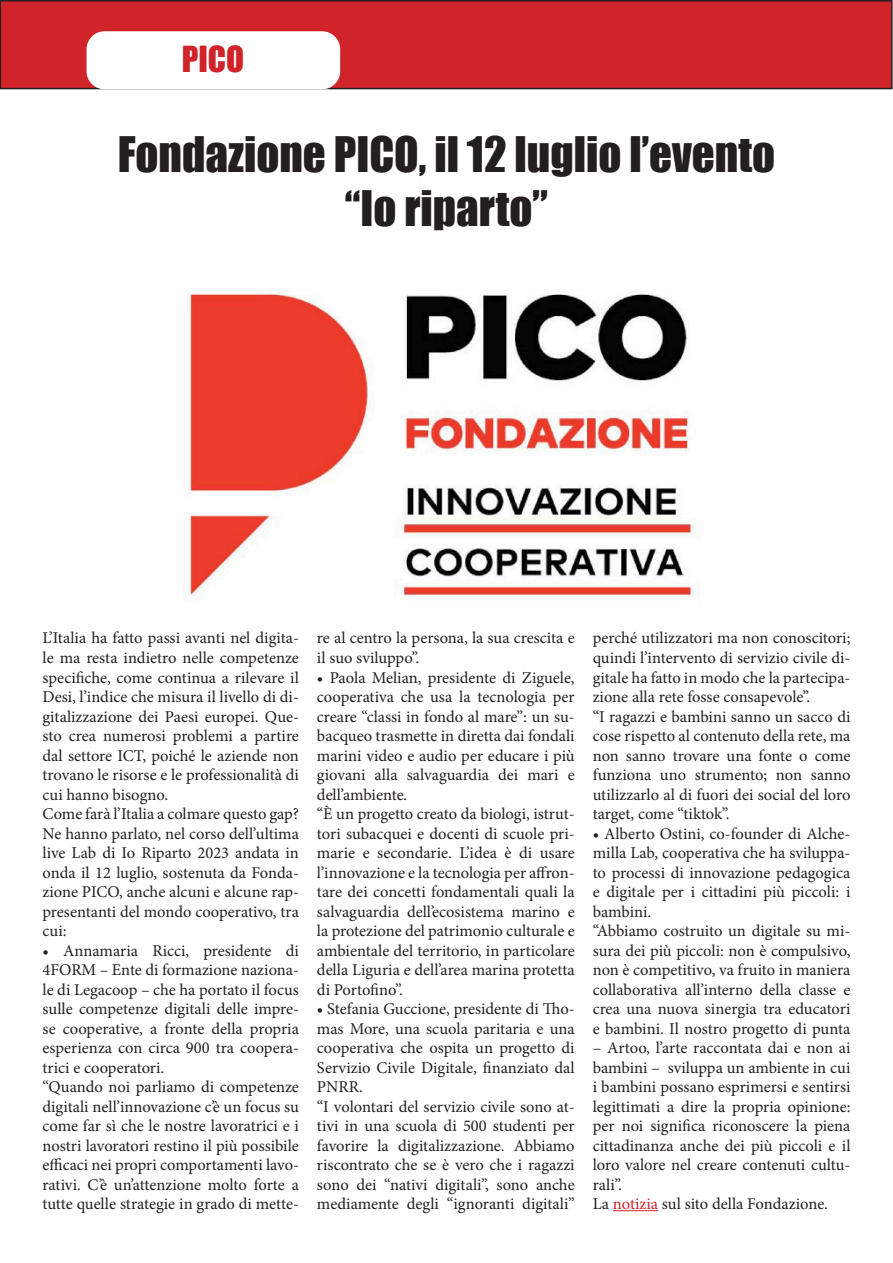
<style>
.page{position:relative;width:893px;height:1263px;background:#fff}
.page>*{position:absolute;margin:0;border:0;box-sizing:border-box;transform-origin:0 0}
.t1{font:45px "Impact";color:#231f20}
.t2{font:33px "Impact";color:#d1232a}
.t3{font:16.5px/19.5px "Minion Pro";color:#231f20;text-align:justify}
.s1{color:#d1232a}
</style>
<div class="page">
<div style="left:0;top:1px;width:892px;height:88px;background:#d1232a"></div>
<div style="left:0;top:0;width:892px;height:89px;border:2px solid #231f20"></div>
<div style="left:87px;top:31px;width:253px;height:58px;background:#fff;border-radius:18px"></div>
<hr style="left:613px;top:1210px;width:45px;height:1px;background:#d1232a">
<img style="left:185px;top:294px;width:511px;height:303px">
<p class="t2" style="left:182px;top:33px;width:64px">PICO</p>
<p class="t1" style="left:118px;top:120px;width:659px">Fondazione PICO, il 12 luglio l’evento</p>
<p class="t1" style="left:345px;top:174px;width:205px">“Io riparto”</p>
<p class="t3" style="left:43px;top:628px;width:258px">L’Italia ha fatto passi avanti nel digita&shy;le ma resta indietro nelle competenze specifiche, come continua a rilevare il Desi, l’indice che misura il livello di di&shy;gitalizzazione dei Paesi europei. Que&shy;sto crea numerosi problemi a partire dal settore ICT, poiché le aziende non trovano le risorse e le professionalità di cui hanno bisogno.</p>
<p class="t3" style="left:43px;top:804px;width:258px">Come farà l’Italia a colmare questo gap?<br>Ne hanno parlato, nel corso dell’ultima live Lab di Io Riparto 2023 andata in onda il 12 luglio, sostenuta da Fonda&shy;zione PICO, anche alcuni e alcune rap&shy;presentanti del mondo cooperativo, tra cui:</p>
<p class="t3" style="left:43px;top:940px;width:258px">• Annamaria Ricci, presidente di 4FORM – Ente di formazione naziona&shy;le di Legacoop – che ha portato il focus sulle competenze digitali delle impre&shy;se cooperative, a fronte della propria esperienza con circa 900 tra coopera&shy;trici e cooperatori.</p>
<p class="t3" style="left:43px;top:1077px;width:258px">“Quando noi parliamo di competenze digitali nell’innovazione c’è un focus su come far sì che le nostre lavoratrici e i nostri lavoratori restino il più possibile efficaci nei propri comportamenti lavo&shy;rativi. C’è un’attenzione molto forte a tutte quelle strategie in grado di mette-</p>
<p class="t3" style="left:317px;top:628px;width:259px">re al centro la persona, la sua crescita e il suo sviluppo”.</p>
<p class="t3" style="left:317px;top:667px;width:259px">• Paola Melian, presidente di Ziguele, cooperativa che usa la tecnologia per creare “classi in fondo al mare”: un su&shy;bacqueo trasmette in diretta dai fondali marini video e audio per educare i più giovani alla salvaguardia dei mari e dell’ambiente.</p>
<p class="t3" style="left:317px;top:804px;width:259px">“È un progetto creato da biologi, istrut&shy;tori subacquei e docenti di scuole pri&shy;marie e secondarie. L’idea è di usare l’innovazione e la tecnologia per affron&shy;tare dei concetti fondamentali quali la salvaguardia dell’ecosistema marino e la protezione del patrimonio culturale e ambientale del territorio, in particolare della Liguria e dell’area marina protetta di Portofino”.</p>
<p class="t3" style="left:317px;top:999px;width:259px">• Stefania Guccione, presidente di Tho&shy;mas More, una scuola paritaria e una cooperativa che ospita un progetto di Servizio Civile Digitale, finanziato dal PNRR.</p>
<p class="t3" style="left:317px;top:1096px;width:259px">“I volontari del servizio civile sono at&shy;tivi in una scuola di 500 studenti per favorire la digitalizzazione. Abbiamo riscontrato che se è vero che i ragazzi sono dei “nativi digitali”, sono anche mediamente degli “ignoranti digitali”</p>
<p class="t3" style="left:593px;top:628px;width:259px">perché utilizzatori ma non conoscitori; quindi l’intervento di servizio civile di&shy;gitale ha fatto in modo che la partecipa&shy;zione alla rete fosse consapevole”.</p>
<p class="t3" style="left:593px;top:706px;width:259px">“I ragazzi e bambini sanno un sacco di cose rispetto al contenuto della rete, ma non sanno trovare una fonte o come funziona uno strumento; non sanno utilizzarlo al di fuori dei social del loro target, come “tiktok”.</p>
<p class="t3" style="left:593px;top:823px;width:259px">• Alberto Ostini, co-founder di Alche&shy;milla Lab, cooperativa che ha sviluppa&shy;to processi di innovazione pedagogica e digitale per i cittadini più piccoli: i bambini.</p>
<p class="t3" style="left:593px;top:921px;width:259px">“Abbiamo costruito un digitale su mi&shy;sura dei più piccoli: non è compulsivo, non è competitivo, va fruito in maniera collaborativa all’interno della classe e crea una nuova sinergia tra educatori e bambini. Il nostro progetto di punta</p>
<p class="t3" style="left:593px;top:1038px;width:259px">– Artoo, l’arte raccontata dai e non ai bambini – sviluppa un ambiente in cui i bambini possano esprimersi e sentirsi legittimati a dire la propria opinione: per noi significa riconoscere la piena cittadinanza anche dei più piccoli e il loro valore nel creare contenuti cultu&shy;rali”.</p>
<p class="t3" style="left:593px;top:1194px;width:237px">La <span class="s1">notizia</span> sul sito della Fondazione.</p>
</div>
